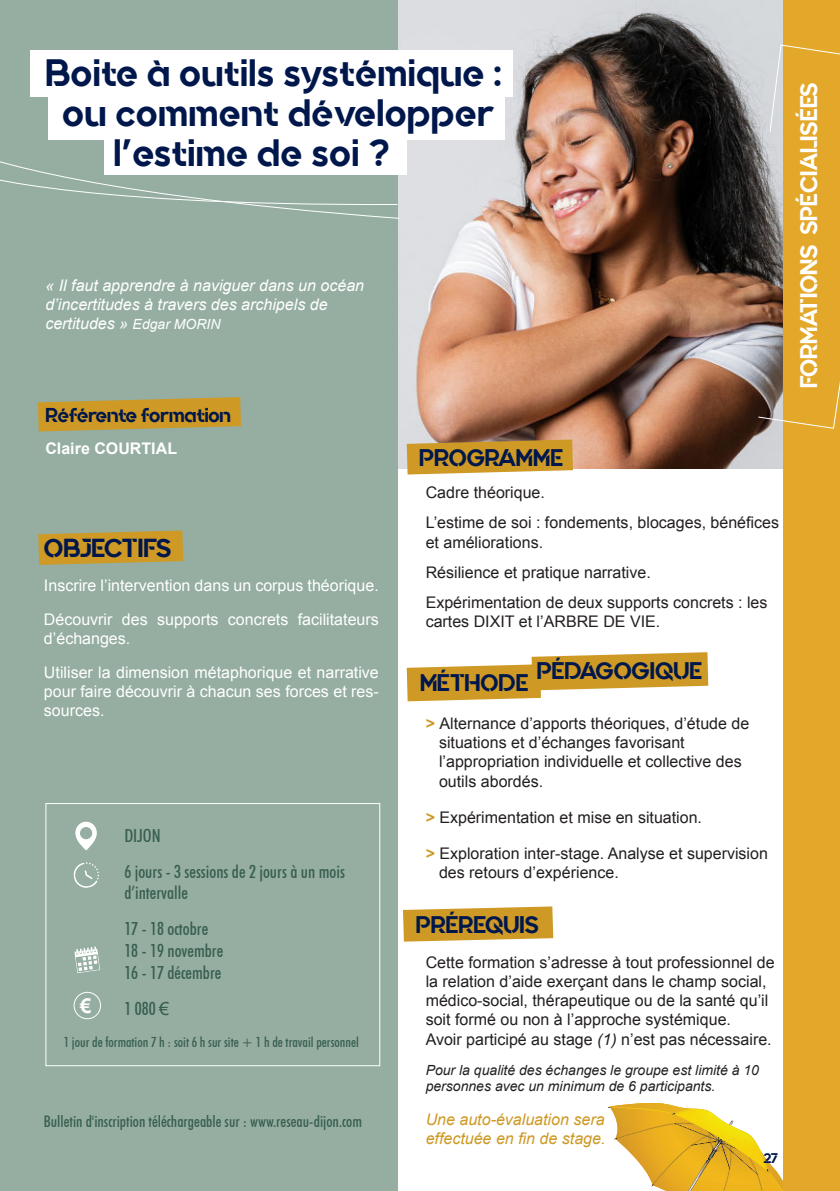
<style>
.page{position:relative;width:840px;height:1191px;background:#fff}
.page>*{position:absolute;margin:0;border:0;box-sizing:border-box;transform-origin:0 0}
.t1{font:38px "Quantify";letter-spacing:.025em;color:#00174c}
.t2{font:26px "Quantify";letter-spacing:-.01em;color:#00174c}
.t3{font:24px "Quantify";color:#00174c}
.t4{font:24px "Quantify";color:#fff}
.t5{font:700 20.4px "Arial";color:#fff}
.t6{font:20px "Quantify";color:#00174c}
.t7{font:500 condensed 18px/36px "Futura BT";color:#375e4f}
.t8{font:16px/19.2px "Arial";color:#231f20}
.t9{font:16px/34px "Arial";color:#fff}
.t10{font:italic 16px/19.2px "Arial";color:#fff}
.t11{font:500 condensed 16px "Futura BT";color:#375e4f}
.t12{font:italic 16px/19.2px "Arial";color:#ce9924}
.t13{font:700 16px "Arial";color:#fff}
.t14{font:italic 14px/16px "Arial";color:#231f20}
.t15{font:500 condensed 14px "Futura BT";color:#375e4f}
.t16{font:14px "Quantify";color:#00174c}
.s1{font-size:14px}
.s2{font-family:"Arial";font-weight:400;font-stretch:normal}
.s3{font-weight:700;color:#ce9924}
.s4{font-style:italic}
</style>
<div class="page">
<img style="left:397px;top:0;width:385px;height:468px">
<svg style="left:608px;top:1102px;width:174px;height:89px"></svg>
<img style="left:704px;top:1131px;width:32px;height:38px">
<div style="left:0;top:0;width:397px;height:1191px;background:#95aea1"></div>
<svg style="left:74px;top:946px;width:26px;height:27px"></svg>
<svg style="left:73px;top:862px;width:26px;height:26px"></svg>
<svg style="left:75px;top:821px;width:22px;height:29px"></svg>
<svg style="left:0;top:161px;width:400px;height:58px"></svg>
<div style="left:45px;top:803px;width:335px;height:263px;border:1px solid #fff"></div>
<div style="left:74px;top:992px;width:27px;height:27px;border:1px solid #fff;border-radius:50%"></div>
<div style="left:782px;top:0;width:57px;height:1191px;background:#e3a82a"></div>
<svg style="left:38px;top:530px;width:145px;height:35px;background:#c69b34"></svg>
<svg style="left:38px;top:397px;width:203px;height:34px;background:#c59c36"></svg>
<svg style="left:406px;top:652px;width:302px;height:49px"></svg>
<svg style="left:403px;top:906px;width:150px;height:35px;background:#d2a339"></svg>
<svg style="left:756px;top:44px;width:83px;height:385px"></svg>
<div style="left:30px;top:50px;width:482px;height:46px;background:#fff"></div>
<div style="left:48px;top:94px;width:457px;height:46px;background:#fff"></div>
<div style="left:104px;top:129px;width:302px;height:46px;background:#fff"></div>
<svg style="left:406px;top:439px;width:166px;height:35px;background:#cc9c36"></svg>
<h1 class="t1" style="left:45px;top:52px;width:458px">Boite à outils systémique :</h1>
<h1 class="t1" style="left:62px;top:92px;width:433px">ou comment développer</h1>
<h1 class="t1" style="left:114px;top:132px;width:277px">l'estime de soi ?</h1>
<p class="t10" style="left:45px;top:277px;width:320px">« Il faut apprendre à naviguer dans un océan d’incertitudes à travers des archipels de certitudes » <span class="s1">Edgar MORIN</span></p>
<p class="t6" style="left:45px;top:404px;width:187px">Référente formation</p>
<p class="t13" style="left:45px;top:439px;width:133px">Claire COURTIAL</p>
<h2 class="t2" style="left:44px;top:533px;width:129px">OBJECTIFS</h2>
<p class="t9" style="left:44px;top:569px;width:336px">Inscrire l’intervention dans un corpus théorique.<br>Découvrir des supports concrets facilitateurs</p>
<p class="t9" style="left:44px;top:622px;width:336px">d’échanges.<br>Utiliser la dimension métaphorique et narrative</p>
<p class="t9" style="left:44px;top:683px;width:336px;line-height:19.2px">pour faire découvrir à chacun ses forces et res&shy;sources.</p>
<p class="t7" style="left:124px;top:818px;width:222px">DIJON<br>6 jours - 3 sessions de 2 jours à un mois</p>
<p class="t7" style="left:124px;top:876px;width:85px">d’intervalle<br>17 - 18 octobre</p>
<p class="t7" style="left:124px;top:941px;width:100px;line-height:22px">18 - 19 novembre<br>16 - 17 décembre</p>
<p class="t7" style="left:124px;top:992px;width:46px">1 080 <span class="s2">€</span></p>
<p class="t5" style="left:80px;top:993px;width:13px">€</p>
<p class="t15" style="left:64px;top:1036px;width:296px">1 jour de formation 7 h : soit 6 h sur site + 1 h de travail personnel</p>
<p class="t11" style="left:44px;top:1114px;width:319px">Bulletin d'inscription téléchargeable sur : www.reseau-dijon.com</p>
<h3 class="t3" style="left:419px;top:445px;width:145px">PROGRAMME</h3>
<p class="t8" style="left:425px;top:479px;width:355px;line-height:30px">Cadre théorique.<br>L’estime de soi : fondements, blocages, bénéfices</p>
<p class="t8" style="left:425px;top:528px;width:343px;line-height:30px">et améliorations.<br>Résilience et pratique narrative.<br>Expérimentation de deux supports concrets : les</p>
<p class="t8" style="left:425px;top:613px;width:236px">cartes DIXIT et l’ARBRE DE VIE.</p>
<h3 class="t3" style="left:420px;top:670px;width:110px">MÉTHODE</h3>
<h3 class="t3" style="left:536px;top:658px;width:167px">PÉDAGOGIQUE</h3>
<p class="t8" style="left:439px;top:715px;width:311px;text-indent:-13px"><span class="s3">&gt;</span> Alternance d’apports théoriques, d’étude de situations et d’échanges favorisant l’appropriation individuelle et collective des outils abordés.</p>
<p class="t8" style="left:425px;top:808px;width:278px"><span class="s3">&gt;</span> Expérimentation et mise en situation.</p>
<p class="t8" style="left:439px;top:844px;width:330px;text-indent:-13px"><span class="s3">&gt;</span> Exploration inter-stage. Analyse et supervision des retours d’expérience.</p>
<h3 class="t3" style="left:415px;top:911px;width:125px">PRÉREQUIS</h3>
<p class="t8" style="left:425px;top:954px;width:350px">Cette formation s’adresse à tout professionnel de la relation d’aide exerçant dans le champ social, médico-social, thérapeutique ou de la santé qu’il soit formé ou non à l’approche systémique.<br>Avoir participé au stage <span class="s4">(1)</span> n’est pas nécessaire.</p>
<p class="t14" style="left:425px;top:1063px;width:335px">Pour la qualité des échanges le groupe est limité à 10 personnes avec un minimum de 6 participants.</p>
<p class="t12" style="left:425px;top:1111px;width:181px">Une auto-évaluation sera effectuée en fin de stage.</p>
<p class="t16" style="left:763px;top:1150px;width:16px">27</p>
<h3 class="t4" style="left:795px;top:388px;width:308px;rotate:-90deg">FORMATIONS SPÉCIALISÉES</h3>
</div>
